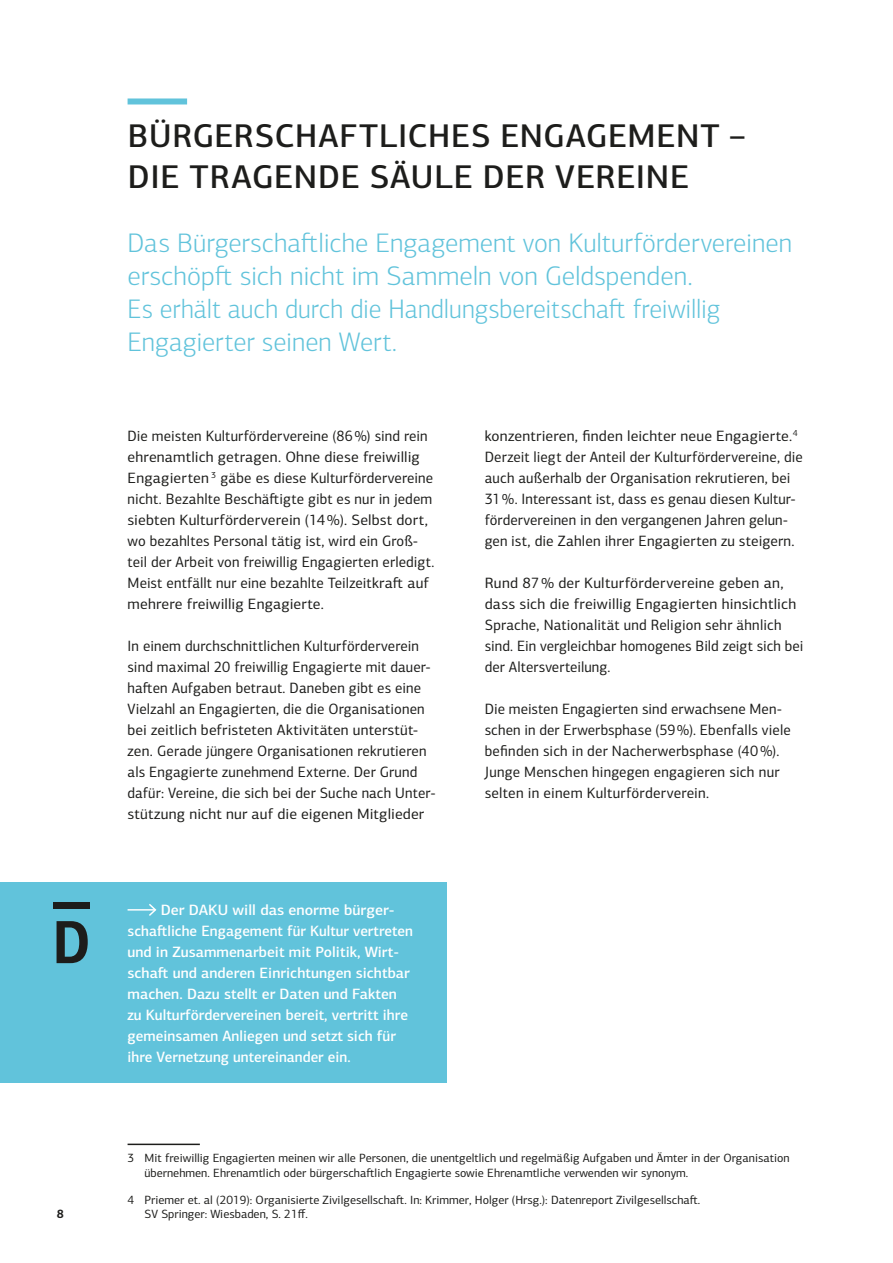
<style>
.page{position:relative;width:893px;height:1263px;background:#fff}
.page>*{position:absolute;margin:0;border:0;box-sizing:border-box;transform-origin:0 0}
.t1{font:500 33px/40.5px "PF Centro Sans Pro";letter-spacing:.02em;color:#1d1d1b}
.t2{font:300 27px/33px "PF Centro Sans Pro";color:#61c3db}
.t3{font:15px/21px "PF Centro Sans Pro";letter-spacing:.01em;color:#1d1d1b}
.t4{font:500 15px/21px "PF Centro Sans Pro";color:#fff}
.t5{font:12px/15px "PF Centro Sans Pro";color:#1d1d1b}
.t6{font:700 12px "PF Centro Sans Pro";color:#1d1d1b}
</style>
<div class="page">
<div style="left:128px;top:98px;width:59px;height:6px;background:#61c3db"></div>
<hr style="left:128px;top:1143px;width:72px;height:2px;background:#1d1d1b">
<div style="left:0;top:882px;width:446px;height:201px;background:#61c3db"></div>
<svg style="left:128px;top:904px;width:29px;height:12px"></svg>
<svg style="left:57px;top:921px;width:31px;height:42px"></svg>
<div style="left:53px;top:902px;width:36px;height:7px;background:#1d1d1b"></div>
<p class="t6" style="left:57px;top:1206px;width:9px">8</p>
<h1 class="t1" style="left:128px;top:115px;width:619px">BÜRGERSCHAFTLICHES ENGAGEMENT –<br>DIE TRAGENDE SÄULE DER VEREINE</h1>
<h2 class="t2" style="left:128px;top:227px;width:666px">Das Bürgerschaftliche Engagement von Kulturfördervereinen erschöpft sich nicht im Sammeln von Geldspenden.<br>Es erhält auch durch die Handlungsbereitschaft freiwillig Engagierter seinen Wert.</h2>
<p class="t3" style="left:128px;top:425px;width:309px">Die meisten Kulturfördervereine (86%) sind rein ehrenamtlich getragen. Ohne diese freiwillig Engagierten <sup>3</sup> gäbe es diese Kulturfördervereine nicht. Bezahlte Beschäftigte gibt es nur in jedem siebten Kulturförderverein (14%). Selbst dort, wo bezahltes Personal tätig ist, wird ein Groß&shy;teil der Arbeit von freiwillig Engagierten erledigt.<br>Meist entfällt nur eine bezahlte Teilzeitkraft auf mehrere freiwillig Engagierte.</p>
<p class="t3" style="left:128px;top:635px;width:310px">In einem durchschnittlichen Kulturförderverein sind maximal 20 freiwillig Engagierte mit dauer&shy;haften Aufgaben betraut. Daneben gibt es eine Vielzahl an Engagierten, die die Organisationen bei zeitlich befristeten Aktivitäten unterstüt&shy;zen. Gerade jüngere Organisationen rekrutieren als Engagierte zunehmend Externe. Der Grund dafür: Vereine, die sich bei der Suche nach Unter&shy;stützung nicht nur auf die eigenen Mitglieder</p>
<p class="t4" style="left:128px;top:899px;width:287px;text-indent:33px">Der DAKU will das enorme bürger&shy;schaftliche Engagement für Kultur vertreten und in Zusammenarbeit mit Politik, Wirt&shy;schaft und anderen Einrichtungen sichtbar machen. Dazu stellt er Daten und Fakten zu Kulturfördervereinen bereit, vertritt ihre gemeinsamen Anliegen und setzt sich für ihre Vernetzung untereinander ein.</p>
<p class="t3" style="left:485px;top:425px;width:319px">konzentrieren, finden leichter neue Engagierte.<sup>4<br></sup>Derzeit liegt der Anteil der Kulturfördervereine, die auch außerhalb der Organisation rekrutieren, bei 31%. Interessant ist, dass es genau diesen Kultur&shy;fördervereinen in den vergangenen Jahren gelun&shy;gen ist, die Zahlen ihrer Engagierten zu steigern.</p>
<p class="t3" style="left:485px;top:572px;width:320px">Rund 87% der Kulturfördervereine geben an, dass sich die freiwillig Engagierten hinsichtlich Sprache, Nationalität und Religion sehr ähnlich sind. Ein vergleichbar homogenes Bild zeigt sich bei der Altersverteilung.</p>
<p class="t3" style="left:485px;top:698px;width:308px">Die meisten Engagierten sind erwachsene Men&shy;schen in der Erwerbsphase (59%). Ebenfalls viele befinden sich in der Nacherwerbsphase (40%).<br>Junge Menschen hingegen engagieren sich nur selten in einem Kulturförderverein.</p>
<p class="t5" style="left:145px;top:1150px;width:647px;text-indent:-17px">3 Mit freiwillig Engagierten meinen wir alle Personen, die unentgeltlich und regelmäßig Aufgaben und Ämter in der Organisation übernehmen. Ehrenamtlich oder bürgerschaftlich Engagierte sowie Ehrenamtliche verwenden wir synonym.</p>
<p class="t5" style="left:145px;top:1192px;width:557px;line-height:14.4px;text-indent:-17px">4 Priemer et. al (2019): Organisierte Zivilgesellschaft. In: Krimmer, Holger (Hrsg.): Datenreport Zivilgesellschaft.<br>SV Springer: Wiesbaden, S. 21ff.</p>
</div>
